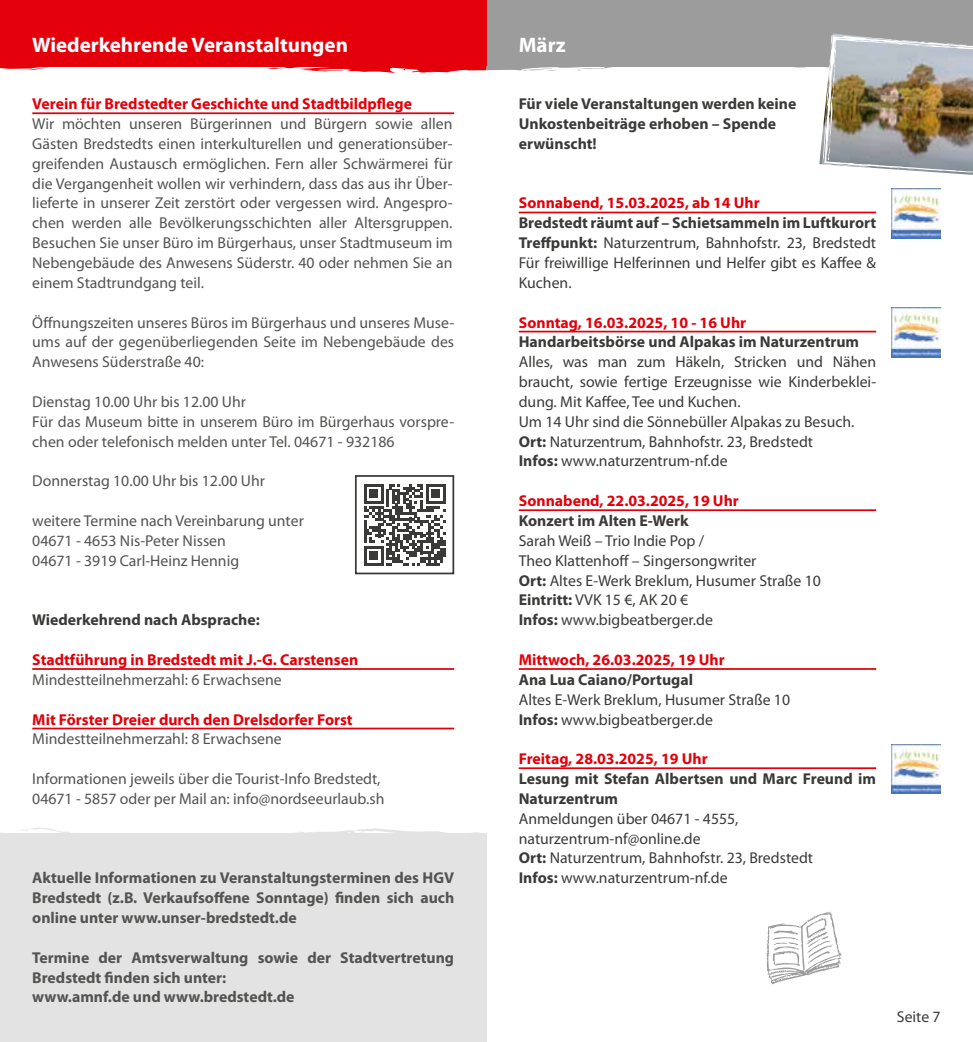
<style>
.page{position:relative;width:973px;height:1042px;background:#fff}
.page>*{position:absolute;margin:0;border:0;box-sizing:border-box;transform-origin:0 0}
.t1{font:700 21px "Myriad Pro";color:#fff}
.t2{font:15.75px/19.8px "Myriad Pro";color:#535352}
.t3{font:15.75px/19.8px "Myriad Pro";color:#3a3a39}
.t4{font:700 15.75px "Myriad Pro";color:#e3000b}
.t5{font:700 15.75px/19.8px "Myriad Pro";color:#535352;text-align:justify}
.t6{font:700 15.75px/19.8px "Myriad Pro";color:#3a3a39}
.s1{font-weight:700}
</style>
<div class="page">
<div style="left:486px;top:0;width:486px;height:67px;background:#9c9c9d"></div>
<div style="left:0;top:0;width:486px;height:67px;background:#e3000b"></div>
<svg style="left:0;top:53px;width:806px;height:20px"></svg>
<div style="left:0;top:833px;width:486px;height:209px;background:#e3e3e3"></div>
<svg style="left:22px;top:827px;width:457px;height:6px"></svg>
<svg style="left:364px;top:484px;width:81px;height:81px"></svg>
<div style="left:355px;top:475px;width:99px;height:99px;border:2px solid #3a3a39"></div>
<hr style="left:32px;top:112px;width:422px;height:2px;background:#e3000b">
<hr style="left:32px;top:668px;width:422px;height:2px;background:#e3000b">
<hr style="left:32px;top:727px;width:422px;height:2px;background:#e3000b">
<hr style="left:518px;top:212px;width:358px;height:1px;background:#e3000b">
<hr style="left:518px;top:331px;width:358px;height:1px;background:#e3000b">
<hr style="left:518px;top:509px;width:358px;height:2px;background:#e3000b">
<hr style="left:518px;top:668px;width:358px;height:2px;background:#e3000b">
<hr style="left:518px;top:767px;width:358px;height:2px;background:#e3000b">
<svg style="left:766px;top:911px;width:75px;height:73px"></svg>
<img style="left:891px;top:308px;width:49px;height:49px">
<img style="left:891px;top:744px;width:49px;height:50px">
<img style="left:819px;top:35px;width:153px;height:138px">
<img style="left:891px;top:189px;width:49px;height:49px">
<h1 class="t1" style="left:32px;top:31px;width:317px">Wiederkehrende Veranstaltungen</h1>
<p class="t4" style="left:32px;top:94px;width:381px">Verein für Bredstedter Geschichte und Stadtbildpflege</p>
<p class="t2" style="left:32px;top:114px;width:422px;text-align:justify">Wir möchten unseren Bürgerinnen und Bürgern sowie allen Gästen Bredstedts einen interkulturellen und generationsüber&shy;greifenden Austausch ermöglichen. Fern aller Schwärmerei für die Vergangenheit wollen wir verhindern, dass das aus ihr Über&shy;lieferte in unserer Zeit zerstört oder vergessen wird. Angespro&shy;chen werden alle Bevölkerungsschichten aller Altersgruppen.<br>Besuchen Sie unser Büro im Bürgerhaus, unser Stadtmuseum im Nebengebäude des Anwesens Süderstr. 40 oder nehmen Sie an einem Stadtrundgang teil.</p>
<p class="t2" style="left:32px;top:312px;width:423px;text-align:justify">Öffnungszeiten unseres Büros im Bürgerhaus und unseres Muse&shy;ums auf der gegenüberliegenden Seite im Nebengebäude des Anwesens Süderstraße 40:</p>
<p class="t2" style="left:32px;top:391px;width:423px">Dienstag 10.00 Uhr bis 12.00 Uhr<br>Für das Museum bitte in unserem Büro im Bürgerhaus vorspre&shy;chen oder telefonisch melden unter Tel. 04671 - 932186</p>
<p class="t2" style="left:32px;top:471px;width:234px">Donnerstag 10.00 Uhr bis 12.00 Uhr</p>
<p class="t2" style="left:32px;top:510px;width:273px">weitere Termine nach Vereinbarung unter<br>04671 - 4653 Nis-Peter Nissen<br>04671 - 3919 Carl-Heinz Hennig</p>
<p class="t6" style="left:32px;top:609px;width:229px">Wiederkehrend nach Absprache:</p>
<p class="t4" style="left:32px;top:649px;width:327px">Stadtführung in Bredstedt mit J.-G. Carstensen</p>
<p class="t2" style="left:32px;top:669px;width:251px">Mindestteilnehmerzahl: 6 Erwachsene</p>
<p class="t4" style="left:32px;top:709px;width:322px">Mit Förster Dreier durch den Drelsdorfer Forst</p>
<p class="t2" style="left:32px;top:729px;width:251px">Mindestteilnehmerzahl: 8 Erwachsene</p>
<p class="t2" style="left:32px;top:768px;width:353px">Informationen jeweils über die Tourist-Info Bredstedt,<br>04671 - 5857 oder per Mail an: info@nordseeurlaub.sh</p>
<p class="t5" style="left:32px;top:867px;width:423px">Aktuelle Informationen zu Veranstaltungsterminen des HGV Bredstedt (z.B. Verkaufsoffene Sonntage) finden sich auch online unter www.unser-bredstedt.de</p>
<p class="t5" style="left:32px;top:947px;width:423px;text-align:left">Termine der Amtsverwaltung sowie der Stadtvertretung<br>Bredstedt finden sich unter:<br>www.amnf.de und www.bredstedt.de</p>
<h1 class="t1" style="left:518px;top:31px;width:48px">März</h1>
<p class="t6" style="left:518px;top:93px;width:279px">Für viele Veranstaltungen werden keine<br>Unkostenbeiträge erhoben – Spende erwünscht!</p>
<p class="t4" style="left:518px;top:193px;width:242px">Sonnabend, 15.03.2025, ab 14 Uhr</p>
<p class="t3" style="left:518px;top:213px;width:359px;text-align:justify"><span class="s1">Bredstedt räumt auf – Schietsammeln im Luftkurort Treffpunkt:</span> Naturzentrum, Bahnhofstr. 23, Bredstedt Für freiwillige Helferinnen und Helfer gibt es Kaffee &amp; Kuchen.</p>
<p class="t4" style="left:518px;top:312px;width:229px">Sonntag, 16.03.2025, 10 - 16 Uhr</p>
<p class="t6" style="left:518px;top:332px;width:342px">Handarbeitsbörse und Alpakas im Naturzentrum</p>
<p class="t3" style="left:518px;top:352px;width:359px">Alles, was man zum Häkeln, Stricken und Nähen braucht, sowie fertige Erzeugnisse wie Kinderbeklei&shy;dung. Mit Kaffee, Tee und Kuchen.<br>Um 14 Uhr sind die Sönnebüller Alpakas zu Besuch.<br><span class="s1">Ort:</span> Naturzentrum, Bahnhofstr. 23, Bredstedt<br><span class="s1">Infos:</span> www.naturzentrum-nf.de</p>
<p class="t4" style="left:518px;top:490px;width:222px">Sonnabend, 22.03.2025, 19 Uhr</p>
<p class="t6" style="left:518px;top:510px;width:171px">Konzert im Alten E-Werk</p>
<p class="t3" style="left:518px;top:530px;width:304px">Sarah Weiß – Trio Indie Pop /<br>Theo Klattenhoff – Singersongwriter<br><span class="s1">Ort:</span> Altes E-Werk Breklum, Husumer Straße 10<br><span class="s1">Eintritt:</span> VVK 15 €, AK 20 €<br><span class="s1">Infos:</span> www.bigbeatberger.de</p>
<p class="t4" style="left:518px;top:649px;width:207px">Mittwoch, 26.03.2025, 19 Uhr</p>
<p class="t6" style="left:518px;top:669px;width:176px">Ana Lua Caiano/Portugal</p>
<p class="t3" style="left:518px;top:689px;width:273px">Altes E-Werk Breklum, Husumer Straße 10<br><span class="s1">Infos:</span> www.bigbeatberger.de</p>
<p class="t4" style="left:518px;top:748px;width:190px">Freitag, 28.03.2025, 19 Uhr</p>
<p class="t6" style="left:518px;top:768px;width:359px">Lesung mit Stefan Albertsen und Marc Freund im<br>Naturzentrum</p>
<p class="t3" style="left:518px;top:808px;width:296px">Anmeldungen über 04671 - 4555, naturzentrum-nf@online.de<br><span class="s1">Ort:</span> Naturzentrum, Bahnhofstr. 23, Bredstedt <span class="s1">Infos:</span> www.naturzentrum-nf.de</p>
<p class="t3" style="left:896px;top:1006px;width:45px">Seite 7</p>
</div>
